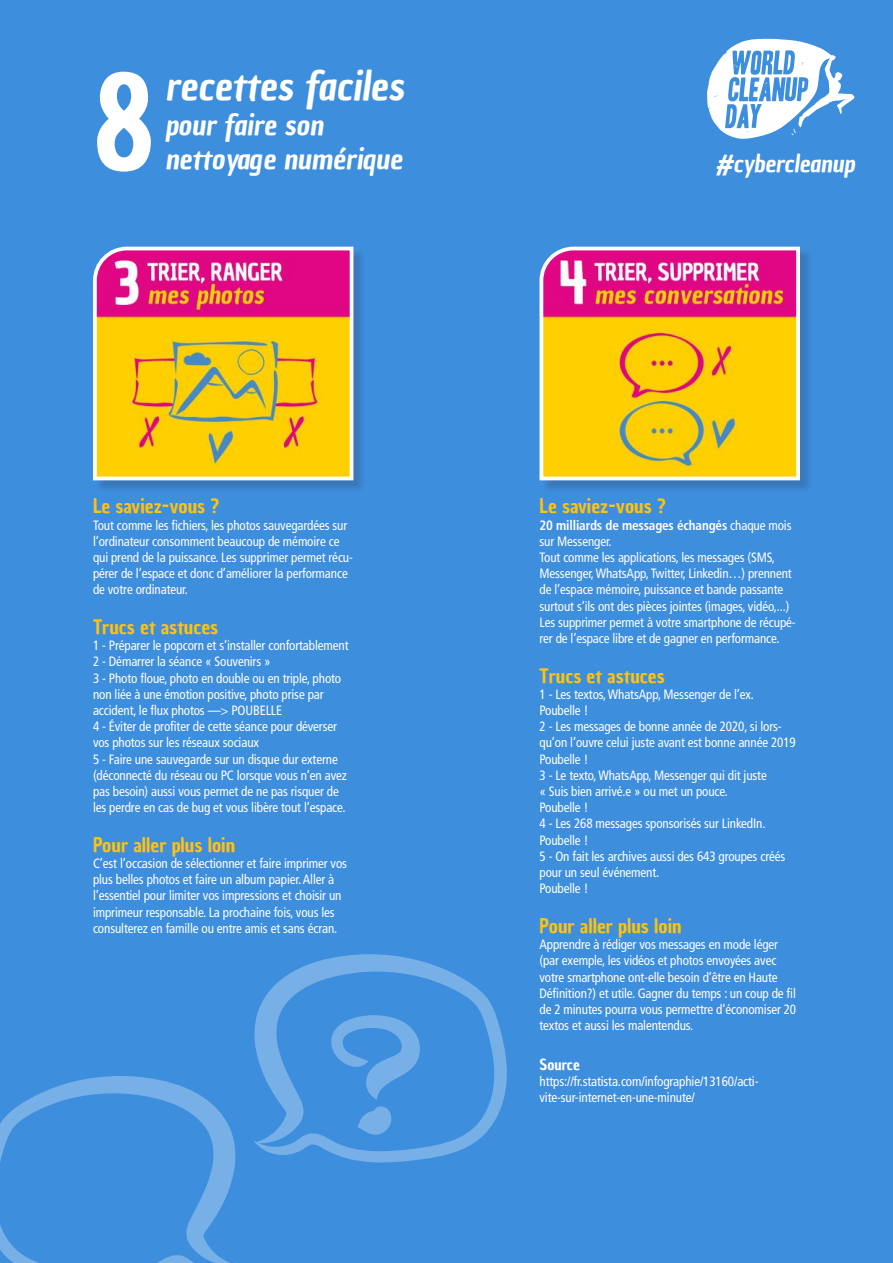
<style>
.page{position:relative;width:893px;height:1263px;background:#3e8ede}
.page>*{position:absolute;margin:0;border:0;box-sizing:border-box;transform-origin:0 0}
.t1{font:127.05px "Chau Philomene One";color:#fff}
.t2{font:italic 39.75px "Chau Philomene One";color:#fff}
.t3{font:italic 28.65px/34.3px "Chau Philomene One";color:#fff}
.t4{font:italic 24px "Chau Philomene One";color:#fff}
.t5{font:19.5px "Chau Philomene One";color:#ffc20e}
.t6{font:15px "Chau Philomene One";color:#fff}
.t7{font:condensed 13.5px/16.2px "Frutiger";letter-spacing:-.01em;color:#fff}
.s1{font-weight:700}
</style>
<div class="page">
<svg style="left:707px;top:38px;width:148px;height:101px"></svg>
<div style="left:95px;top:249px;width:272px;height:244px;background:#241f1f;opacity:.2"></div>
<img style="left:93px;top:246px;width:262px;height:236px">
<div style="left:541px;top:249px;width:272px;height:244px;background:#241f1f;opacity:.2"></div>
<svg style="left:539px;top:246px;width:263px;height:236px;background:#eea23d"></svg>
<svg style="left:254px;top:954px;width:253px;height:209px"></svg>
<svg style="left:330px;top:1015px;width:91px;height:84px"></svg>
<svg style="left:358px;top:1106px;width:33px;height:29px"></svg>
<svg style="left:0;top:1076px;width:236px;height:187px"></svg>
<h1 class="t1" style="left:93px;top:38px;width:63px">8</h1>
<h2 class="t2" style="left:165px;top:59px;width:241px">recettes faciles</h2>
<h3 class="t3" style="left:165px;top:107px;width:239px">pour faire son nettoyage numérique</h3>
<h3 class="t5" style="left:93px;top:493px;width:128px">Le saviez-vous ?</h3>
<p class="t7" style="left:93px;top:517px;width:261px">Tout comme les fichiers, les photos sauvegardées sur l’ordinateur consomment beaucoup de mémoire ce qui prend de la puissance. Les supprimer permet récu&shy;pérer de l’espace et donc d’améliorer la performance de votre ordinateur.</p>
<h3 class="t5" style="left:93px;top:614px;width:127px">Trucs et astuces</h3>
<p class="t7" style="left:93px;top:637px;width:257px">1 - Préparer le popcorn et s’installer confortablement 2 - Démarrer la séance « Souvenirs »<br>3 - Photo floue, photo en double ou en triple, photo non liée à une émotion positive, photo prise par accident, le flux photos —&gt; POUBELLE<br>4 - Éviter de profiter de cette séance pour déverser vos photos sur les réseaux sociaux<br>5 - Faire une sauvegarde sur un disque dur externe (déconnecté du réseau ou PC lorsque vous n’en avez pas besoin) aussi vous permet de ne pas risquer de les perdre en cas de bug et vous libère tout l’espace.</p>
<h3 class="t5" style="left:93px;top:832px;width:144px">Pour aller plus loin</h3>
<p class="t7" style="left:93px;top:855px;width:256px">C’est l’occasion de sélectionner et faire imprimer vos plus belles photos et faire un album papier. Aller à l’essentiel pour limiter vos impressions et choisir un imprimeur responsable. La prochaine fois, vous les consulterez en famille ou entre amis et sans écran.</p>
<h3 class="t4" style="left:716px;top:147px;width:140px">#cybercleanup</h3>
<h3 class="t5" style="left:539px;top:493px;width:128px">Le saviez-vous ?</h3>
<p class="t7" style="left:539px;top:517px;width:258px"><span class="s1">20 milliards de messages échangés</span> chaque mois sur Messenger.<br>Tout comme les applications, les messages (SMS, Messenger, WhatsApp, Twitter, Linkedin…) prennent de l’espace mémoire, puissance et bande passante surtout s’ils ont des pièces jointes (images, vidéo,...)<br>Les supprimer permet à votre smartphone de récupé&shy;rer de l’espace libre et de gagner en performance.</p>
<h3 class="t5" style="left:539px;top:662px;width:127px">Trucs et astuces</h3>
<p class="t7" style="left:539px;top:686px;width:258px">1 - Les textos, WhatsApp, Messenger de l’ex.<br>Poubelle !<br>2 - Les messages de bonne année de 2020, si lors&shy;qu’on l’ouvre celui juste avant est bonne année 2019<br>Poubelle !<br>3 - Le texto, WhatsApp, Messenger qui dit juste<br>« Suis bien arrivé.e » ou met un pouce.<br>Poubelle !<br>4 - Les 268 messages sponsorisés sur LinkedIn.<br>Poubelle !<br>5 - On fait les archives aussi des 643 groupes créés pour un seul événement.<br>Poubelle !</p>
<h3 class="t5" style="left:539px;top:913px;width:144px">Pour aller plus loin</h3>
<p class="t7" style="left:539px;top:936px;width:258px">Apprendre à rédiger vos messages en mode léger (par exemple, les vidéos et photos envoyées avec votre smartphone ont-elle besoin d’être en Haute Définition?) et utile. Gagner du temps : un coup de fil de 2 minutes pourra vous permettre d’économiser 20 textos et aussi les malentendus.</p>
<p class="t6" style="left:539px;top:1054px;width:42px">Source</p>
<p class="t7" style="left:539px;top:1073px;width:221px">https://fr.statista.com/infographie/13160/acti&shy;vite-sur-internet-en-une-minute/</p>
</div>
